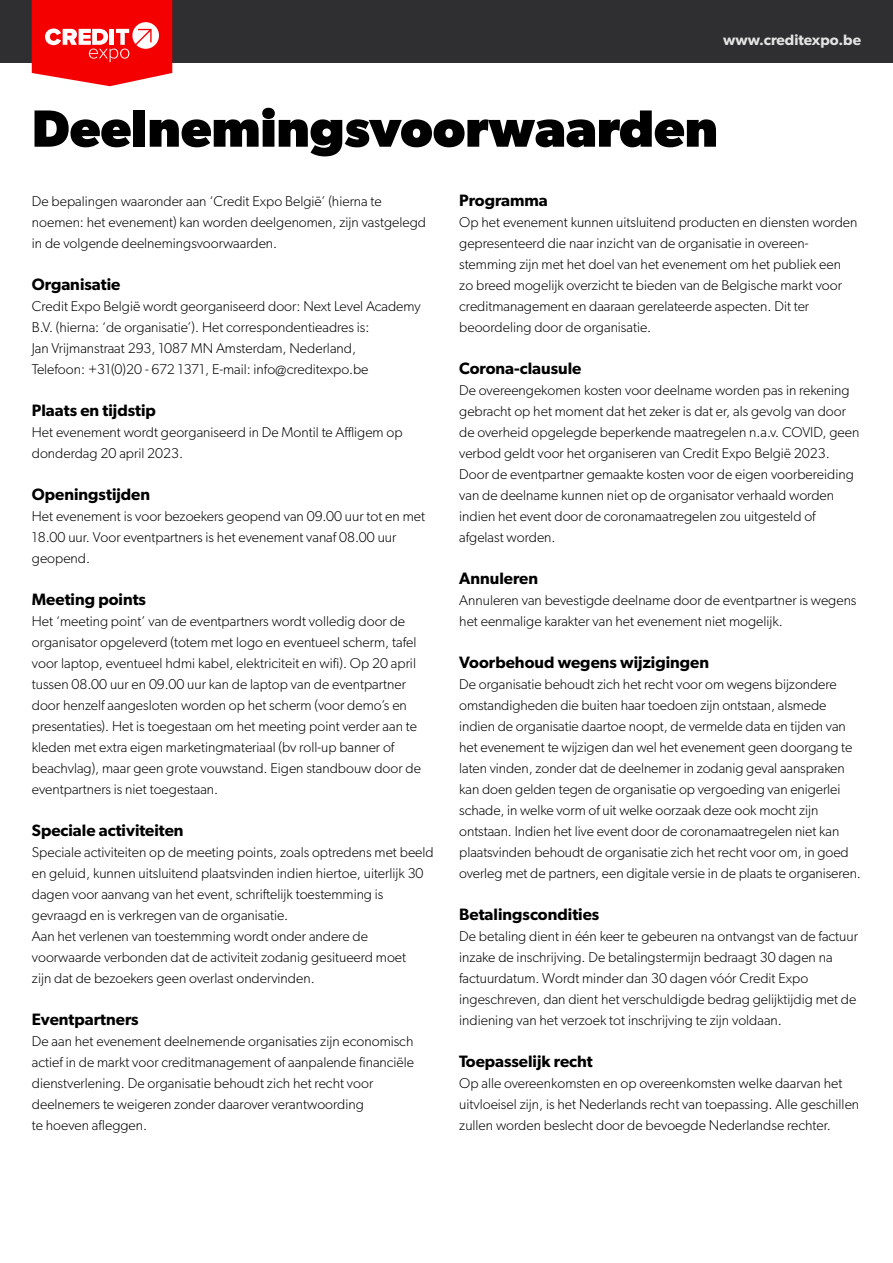
<style>
.page{position:relative;width:893px;height:1263px;background:#fff}
.page>*{position:absolute;margin:0;border:0;box-sizing:border-box;transform-origin:0 0}
.t1{font:700 52.5px "Gibson";color:#000}
.t2{font:600 16.5px "Gibson";color:#000}
.t3{font:600 15px "Gibson";color:#e4e4e4}
.t4{font:300 14.25px/21px "Gibson";color:#000}
</style>
<div class="page">
<div style="left:0;top:0;width:893px;height:63px;background:#2f2f31"></div>
<svg style="left:32px;top:0;width:140px;height:86px;background:#f63232"></svg>
<p class="t3" style="left:723px;top:31px;width:139px">www.creditexpo.be</p>
<h1 class="t1" style="left:32px;top:97px;width:688px">Deelnemingsvoorwaarden</h1>
<p class="t4" style="left:32px;top:190px;width:396px">De bepalingen waaronder aan ‘Credit Expo België’ (hierna te noemen: het evenement) kan worden deelgenomen, zijn vastgelegd in de volgende deelnemingsvoorwaarden.</p>
<p class="t2" style="left:32px;top:274px;width:90px">Organisatie</p>
<p class="t4" style="left:32px;top:295px;width:390px">Credit Expo België wordt georganiseerd door: Next Level Academy B.V. (hierna: ‘de organisatie’). Het correspondentieadres is:<br>Jan Vrijmanstraat 293, 1087 MN Amsterdam, Nederland,<br>Telefoon: +31(0)20 - 672 1371, E-mail: info@creditexpo.be</p>
<p class="t2" style="left:32px;top:400px;width:126px">Plaats en tijdstip</p>
<p class="t4" style="left:32px;top:421px;width:372px">Het evenement wordt georganiseerd in De Montil te Affligem op donderdag 20 april 2023.</p>
<p class="t2" style="left:32px;top:484px;width:120px">Openingstijden</p>
<p class="t4" style="left:32px;top:505px;width:395px">Het evenement is voor bezoekers geopend van 09.00 uur tot en met<br>18.00 uur. Voor eventpartners is het evenement vanaf 08.00 uur geopend.</p>
<p class="t2" style="left:32px;top:589px;width:116px">Meeting points</p>
<p class="t4" style="left:32px;top:610px;width:391px">Het ‘meeting point’ van de eventpartners wordt volledig door de organisator opgeleverd (totem met logo en eventueel scherm, tafel voor laptop, eventueel hdmi kabel, elektriciteit en wifi). Op 20 april tussen 08.00 uur en 09.00 uur kan de laptop van de eventpartner door henzelf aangesloten worden op het scherm (voor demo’s en presentaties). Het is toegestaan om het meeting point verder aan te kleden met extra eigen marketingmateriaal (bv roll-up banner of beachvlag), maar geen grote vouwstand. Eigen standbouw door de eventpartners is niet toegestaan.</p>
<p class="t2" style="left:32px;top:820px;width:153px">Speciale activiteiten</p>
<p class="t4" style="left:32px;top:841px;width:403px">Speciale activiteiten op de meeting points, zoals optredens met beeld en geluid, kunnen uitsluitend plaatsvinden indien hiertoe, uiterlijk 30 dagen voor aanvang van het event, schriftelijk toestemming is gevraagd en is verkregen van de organisatie.<br>Aan het verlenen van toestemming wordt onder andere de voorwaarde verbonden dat de activiteit zodanig gesitueerd moet<br>zijn dat de bezoekers geen overlast ondervinden.</p>
<p class="t2" style="left:32px;top:1009px;width:108px">Eventpartners</p>
<p class="t4" style="left:32px;top:1030px;width:384px">De aan het evenement deelnemende organisaties zijn economisch actief in de markt voor creditmanagement of aanpalende financiële dienstverlening. De organisatie behoudt zich het recht voor deelnemers te weigeren zonder daarover verantwoording<br>te hoeven afleggen.</p>
<p class="t2" style="left:459px;top:190px;width:90px">Programma</p>
<p class="t4" style="left:459px;top:211px;width:400px">Op het evenement kunnen uitsluitend producten en diensten worden gepresenteerd die naar inzicht van de organisatie in overeen&shy;stemming zijn met het doel van het evenement om het publiek een zo breed mogelijk overzicht te bieden van de Belgische markt voor creditmanagement en daaraan gerelateerde aspecten. Dit ter beoordeling door de organisatie.</p>
<p class="t2" style="left:459px;top:358px;width:124px">Corona-clausule</p>
<p class="t4" style="left:459px;top:379px;width:402px">De overeengekomen kosten voor deelname worden pas in rekening gebracht op het moment dat het zeker is dat er, als gevolg van door de overheid opgelegde beperkende maatregelen n.a.v. COVID, geen verbod geldt voor het organiseren van Credit Expo België 2023.<br>Door de eventpartner gemaakte kosten voor de eigen voorbereiding van de deelname kunnen niet op de organisator verhaald worden indien het event door de coronamaatregelen zou uitgesteld of afgelast worden.</p>
<p class="t2" style="left:459px;top:568px;width:80px">Annuleren</p>
<p class="t4" style="left:459px;top:589px;width:399px">Annuleren van bevestigde deelname door de eventpartner is wegens het eenmalige karakter van het evenement niet mogelijk.</p>
<p class="t2" style="left:459px;top:652px;width:251px">Voorbehoud wegens wijzigingen</p>
<p class="t4" style="left:459px;top:673px;width:403px">De organisatie behoudt zich het recht voor om wegens bijzondere omstandigheden die buiten haar toedoen zijn ontstaan, alsmede indien de organisatie daartoe noopt, de vermelde data en tijden van het evenement te wijzigen dan wel het evenement geen doorgang te laten vinden, zonder dat de deelnemer in zodanig geval aanspraken kan doen gelden tegen de organisatie op vergoeding van enigerlei schade, in welke vorm of uit welke oorzaak deze ook mocht zijn ontstaan. Indien het live event door de coronamaatregelen niet kan plaatsvinden behoudt de organisatie zich het recht voor om, in goed overleg met de partners, een digitale versie in de plaats te organiseren.</p>
<p class="t2" style="left:459px;top:904px;width:142px">Betalingscondities</p>
<p class="t4" style="left:459px;top:925px;width:400px">De betaling dient in één keer te gebeuren na ontvangst van de factuur inzake de inschrijving. De betalingstermijn bedraagt 30 dagen na factuurdatum. Wordt minder dan 30 dagen vóór Credit Expo ingeschreven, dan dient het verschuldigde bedrag gelijktijdig met de indiening van het verzoek tot inschrijving te zijn voldaan.</p>
<p class="t2" style="left:459px;top:1051px;width:135px">Toepasselijk recht</p>
<p class="t4" style="left:459px;top:1072px;width:401px">Op alle overeenkomsten en op overeenkomsten welke daarvan het uitvloeisel zijn, is het Nederlands recht van toepassing. Alle geschillen zullen worden beslecht door de bevoegde Nederlandse rechter.</p>
</div>
